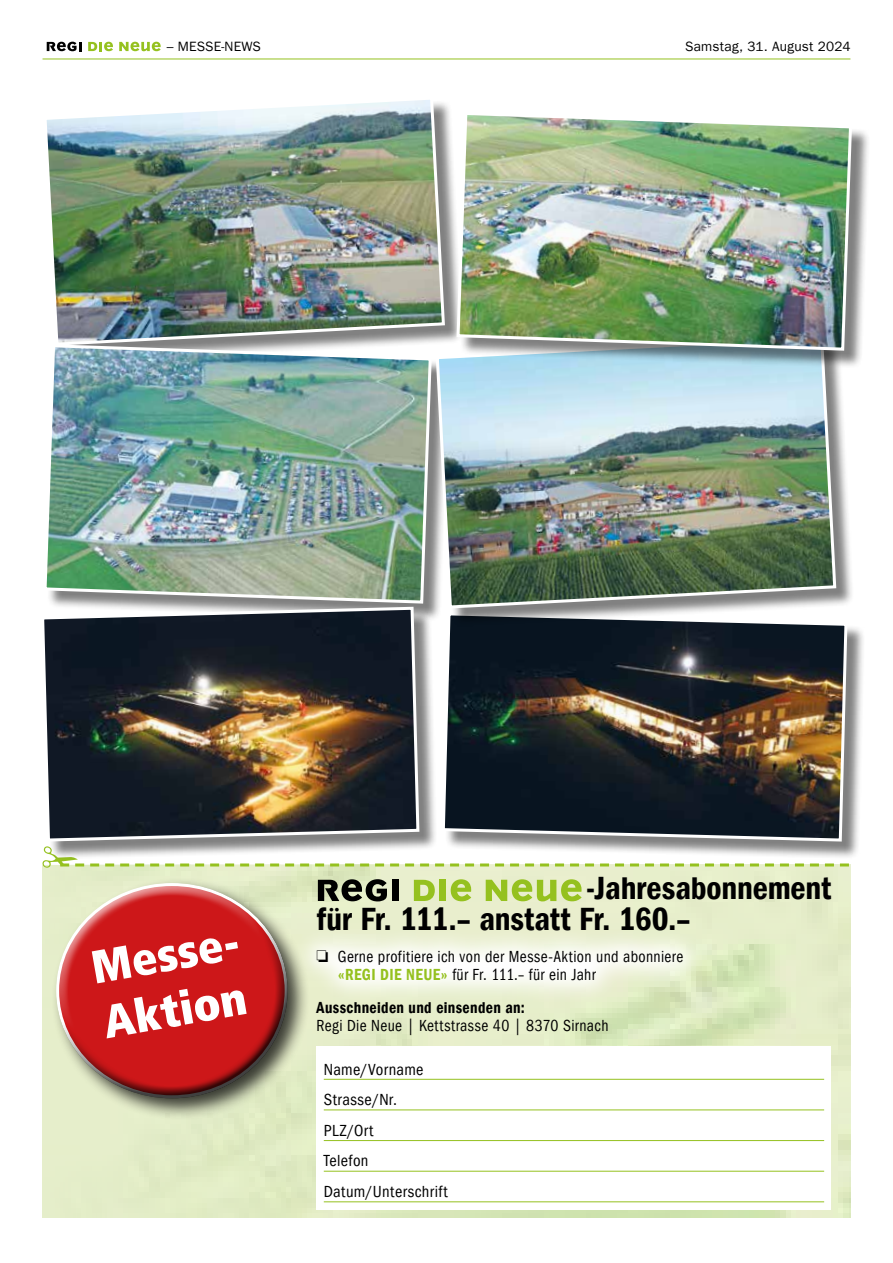
<style>
.page{position:relative;width:893px;height:1263px;background:#fff}
.page>*{position:absolute;margin:0;border:0;box-sizing:border-box;transform-origin:0 0}
.t1{font:900 condensed 46.5px/55.8px "Frutiger LT Pro";color:#fff}
.t2{font:33px/31px "Franklin Gothic LT Pro Dm Cn";letter-spacing:-.005em;color:#000}
.t3{font:condensed 16.5px/18px "Franklin Gothic LT Pro";letter-spacing:.025em;color:#000;scale:.95 1}
.t4{font:condensed 16.5px/30.6px "Franklin Gothic LT Pro";letter-spacing:.025em;color:#000}
.t5{font:16.5px "Franklin Gothic LT Pro Dm Cn";letter-spacing:.02em;color:#000;scale:.95 1}
.t6{font:13.5px "Franklin Gothic LT Pro";letter-spacing:.015em;color:#000}
.s1{font-family:"Franklin Gothic LT Pro Dm Cn";font-stretch:normal;color:#95c11f}
</style>
<div class="page">
<hr style="left:43px;top:59px;width:807px;height:1px;background:#95c11f">
<svg style="left:47px;top:42px;width:34px;height:9px"></svg>
<svg style="left:88px;top:42px;width:25px;height:9px"></svg>
<svg style="left:119px;top:42px;width:42px;height:9px"></svg>
<img style="left:43px;top:865px;width:807px;height:352px">
<svg style="left:318px;top:879px;width:69px;height:22px;background:#5a5e4e"></svg>
<div style="left:392px;top:880px;width:6px;height:21px;background:#000"></div>
<svg style="left:414px;top:880px;width:21px;height:21px"></svg>
<div style="left:440px;top:880px;width:6px;height:21px;background:#95c11f"></div>
<svg style="left:451px;top:879px;width:20px;height:22px"></svg>
<svg style="left:486px;top:879px;width:96px;height:22px;background:#b7d367"></svg>
<svg style="left:43px;top:849px;width:806px;height:19px"></svg>
<div style="left:317px;top:1046px;width:514px;height:164px;background:#fff"></div>
<hr style="left:324px;top:1079px;width:500px;height:1px;background:#95c11f">
<hr style="left:324px;top:1109px;width:500px;height:1px;background:#95c11f">
<hr style="left:324px;top:1140px;width:500px;height:1px;background:#95c11f">
<hr style="left:324px;top:1171px;width:500px;height:1px;background:#95c11f">
<hr style="left:324px;top:1201px;width:500px;height:1px;background:#95c11f">
<svg style="left:310px;top:927px;width:396px;height:77px"></svg>
<div style="left:51px;top:877px;width:259px;height:244px;background:#000;opacity:.75"></div>
<div style="left:56px;top:882px;width:226px;height:163px;background:#fff;opacity:.75"></div>
<div style="left:57px;top:919px;width:233px;height:179px;background:#000;opacity:.75"></div>
<img style="left:46px;top:100px;width:400px;height:243px">
<img style="left:46px;top:343px;width:387px;height:262px">
<div style="left:44px;top:609px;width:394px;height:251px;background:#000;opacity:.5"></div>
<img style="left:44px;top:605px;width:377px;height:238px">
<div style="left:445px;top:615px;width:421px;height:245px;background:#000;opacity:.5"></div>
<img style="left:444px;top:627px;width:405px;height:216px">
<div style="left:438px;top:339px;width:416px;height:288px;background:#000;opacity:.5"></div>
<img style="left:434px;top:334px;width:404px;height:276px">
<div style="left:459px;top:115px;width:411px;height:254px;background:#000;opacity:.5"></div>
<img style="left:455px;top:115px;width:398px;height:237px">
<p class="t6" style="left:167px;top:39px;width:96px">– MESSE-NEWS</p>
<p class="t6" style="left:685px;top:39px;width:167px">Samstag, 31. August 2024</p>
<h1 class="t1" style="left:87px;top:940px;width:158px;rotate:-10deg">Messe-<br>Aktion</h1>
<h2 class="t2" style="left:317px;top:873px;width:516px;text-indent:270px">-Jahresabonnement für Fr. 111.– anstatt Fr. 160.–</h2>
<p class="t3" style="left:338px;top:948px;width:365px;text-indent:-21px">❏ Gerne profitiere ich von der Messe-Aktion und abonniere <span class="s1">«REGI DIE NEUE»</span> für Fr. 111.– für ein Jahr</p>
<p class="t5" style="left:317px;top:998px;width:221px">Ausschneiden und einsenden an:</p>
<p class="t3" style="left:317px;top:1017px;width:309px">Regi Die Neue | Kettstrasse 40 | 8370 Sirnach</p>
<p class="t4" style="left:324px;top:1054px;width:125px">Name/Vorname<br>Strasse/Nr.<br>PLZ/Ort<br>Telefon<br>Datum/Unterschrift</p>
</div>
